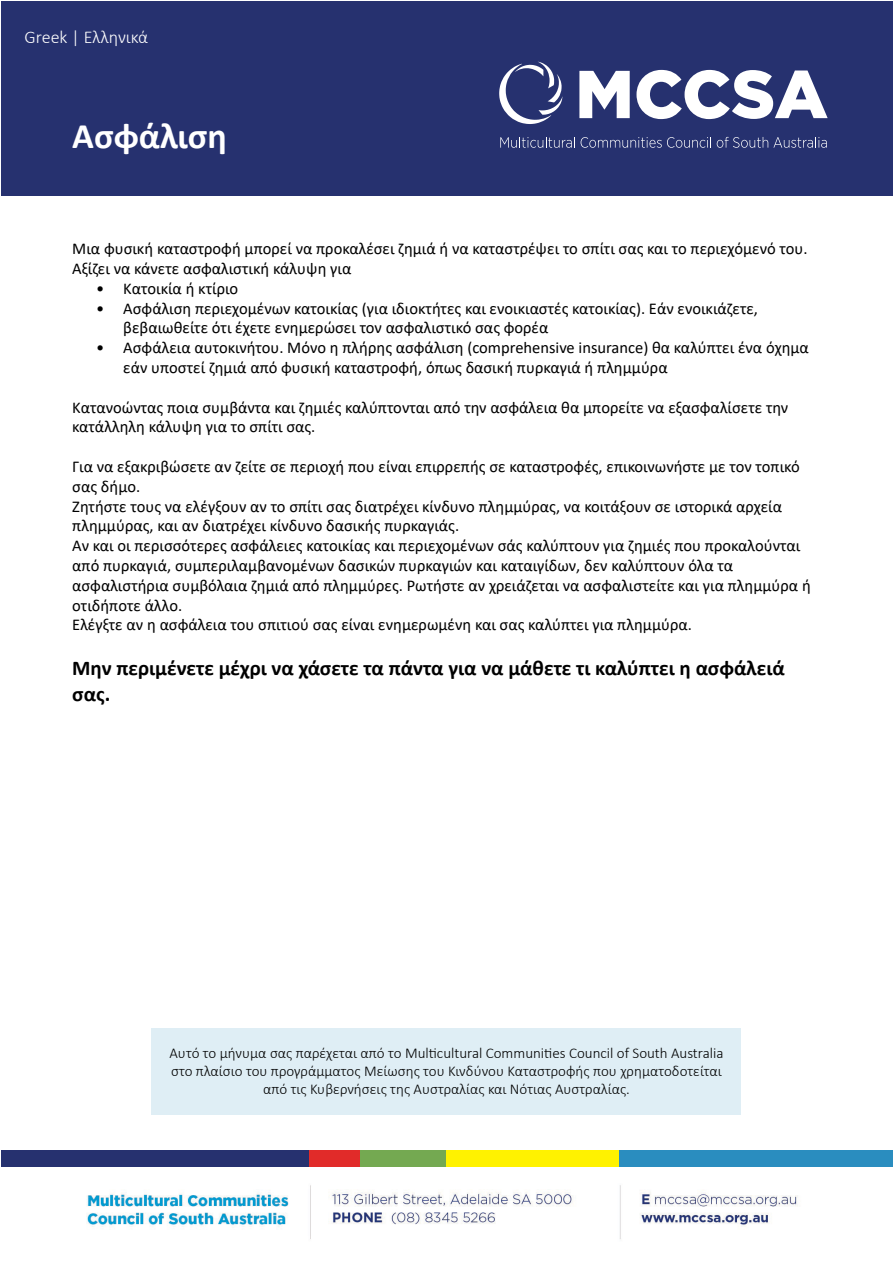
<style>
.page{position:relative;width:893px;height:1263px;background:#fff}
.page>*{position:absolute;margin:0;border:0;box-sizing:border-box;transform-origin:0 0}
.t1{font:700 36px "Calibri";color:#fff}
.t2{font:700 21px/25.2px "Calibri";color:#000}
.t3{font:300 18px "Calibri";color:#fff}
.t4{font:16.5px/19.8px "Calibri";color:#000}
.t5{font:300 15px/18px "Calibri";color:#000;text-align:center}
</style>
<div class="page">
<img style="left:86px;top:1185px;width:712px;height:54px">
<div style="left:1px;top:1px;width:891px;height:195px;background:#26316f"></div>
<div style="left:1px;top:1150px;width:309px;height:17px;background:#26316f"></div>
<div style="left:619px;top:1150px;width:274px;height:17px;background:#2a8dbf"></div>
<div style="left:310px;top:1150px;width:50px;height:17px;background:#e12b29"></div>
<div style="left:360px;top:1150px;width:86px;height:17px;background:#74a951"></div>
<div style="left:446px;top:1150px;width:173px;height:17px;background:#fff200"></div>
<svg style="left:499px;top:62px;width:63px;height:62px"></svg>
<svg style="left:579px;top:70px;width:249px;height:49px"></svg>
<svg style="left:500px;top:137px;width:75px;height:11px"></svg>
<svg style="left:581px;top:137px;width:130px;height:11px"></svg>
<svg style="left:717px;top:137px;width:110px;height:11px"></svg>
<div style="left:152px;top:1028px;width:589px;height:86px;background:#dfeef5"></div>
<p class="t3" style="left:25px;top:26px;width:125px">Greek | Ελληνικά</p>
<h1 class="t1" style="left:72px;top:110px;width:156px">Ασφάλιση</h1>
<p class="t4" style="left:72px;top:238px;width:737px">Μια φυσική καταστροφή μπορεί να προκαλέσει ζημιά ή να καταστρέψει το σπίτι σας και το περιεχόμενό του.<br>Αξίζει να κάνετε ασφαλιστική κάλυψη για</p>
<p class="t4" style="left:96px;top:278px;width:143px">• Κατοικία ή κτίριο</p>
<p class="t4" style="left:123px;top:298px;width:636px;text-indent:-27px">• Ασφάλιση περιεχομένων κατοικίας (για ιδιοκτήτες και ενοικιαστές κατοικίας). Εάν ενοικιάζετε, βεβαιωθείτε ότι έχετε ενημερώσει τον ασφαλιστικό σας φορέα</p>
<p class="t4" style="left:123px;top:337px;width:687px;text-indent:-27px">• Ασφάλεια αυτοκινήτου. Μόνο η πλήρης ασφάλιση (comprehensive insurance) θα καλύπτει ένα όχημα εάν υποστεί ζημιά από φυσική καταστροφή, όπως δασική πυρκαγιά ή πλημμύρα</p>
<p class="t4" style="left:72px;top:397px;width:717px">Κατανοώντας ποια συμβάντα και ζημιές καλύπτονται από την ασφάλεια θα μπορείτε να εξασφαλίσετε την κατάλληλη κάλυψη για το σπίτι σας.</p>
<p class="t4" style="left:72px;top:456px;width:740px">Για να εξακριβώσετε αν ζείτε σε περιοχή που είναι επιρρεπής σε καταστροφές, επικοινωνήστε με τον τοπικό σας δήμο.<br>Ζητήστε τους να ελέγξουν αν το σπίτι σας διατρέχει κίνδυνο πλημμύρας, να κοιτάξουν σε ιστορικά αρχεία πλημμύρας, και αν διατρέχει κίνδυνο δασικής πυρκαγιάς.<br>Αν και οι περισσότερες ασφάλειες κατοικίας και περιεχομένων σάς καλύπτουν για ζημιές που προκαλούνται από πυρκαγιά, συμπεριλαμβανομένων δασικών πυρκαγιών και καταιγίδων, δεν καλύπτουν όλα τα ασφαλιστήρια συμβόλαια ζημιά από πλημμύρες. Ρωτήστε αν χρειάζεται να ασφαλιστείτε και για πλημμύρα ή οτιδήποτε άλλο.<br>Ελέγξτε αν η ασφάλεια του σπιτιού σας είναι ενημερωμένη και σας καλύπτει για πλημμύρα.</p>
<p class="t2" style="left:72px;top:656px;width:714px">Μην περιμένετε μέχρι να χάσετε τα πάντα για να μάθετε τι καλύπτει η ασφάλειά σας.</p>
<p class="t5" style="left:170px;top:1044px;width:555px">Αυτό το μήνυμα σας παρέχεται από το Multicultural Communities Council of South Australia στο πλαίσιο του προγράμματος Μείωσης του Κινδύνου Καταστροφής που χρηματοδοτείται από τις Κυβερνήσεις της Αυστραλίας και Νότιας Αυστραλίας.</p>
</div>
